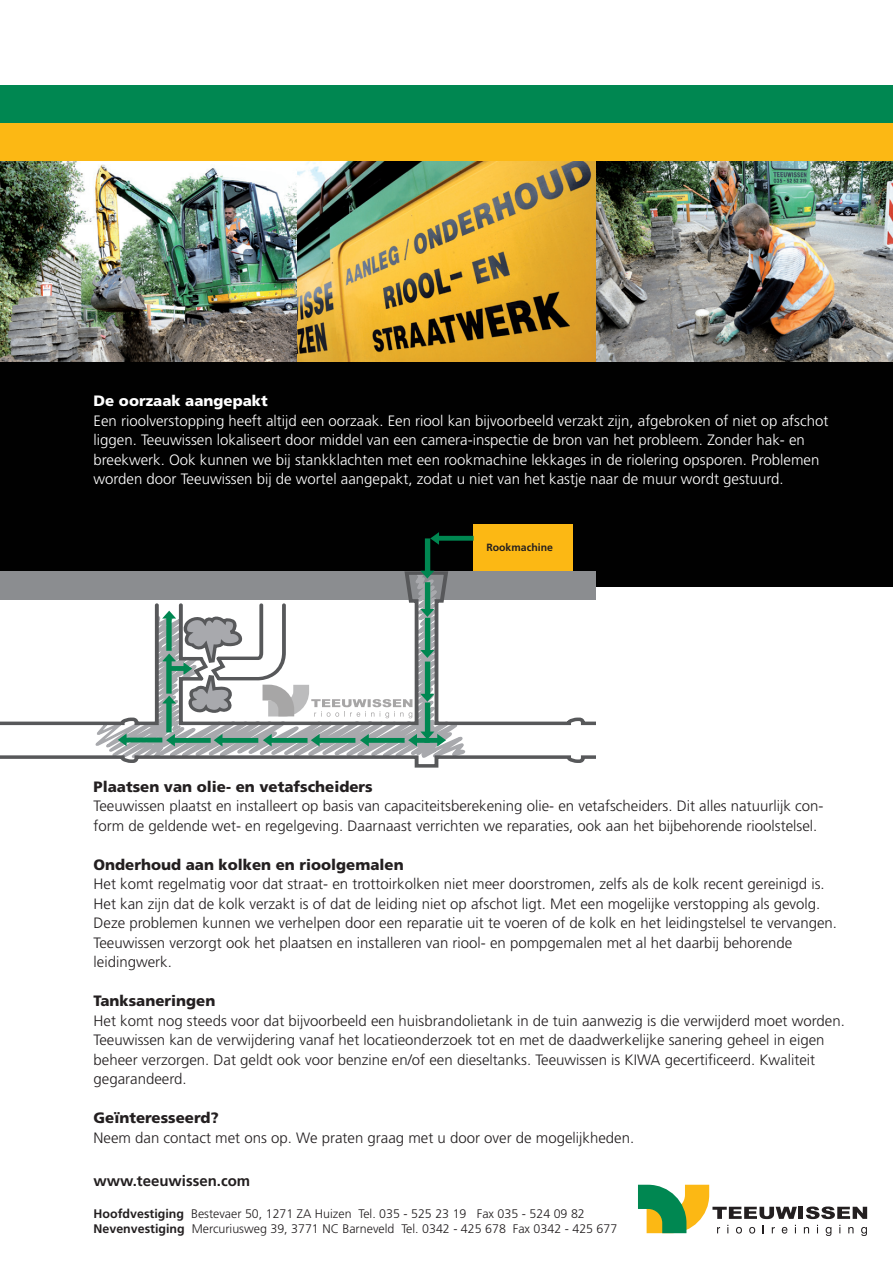
<style>
.page{position:relative;width:893px;height:1263px;background:#fff}
.page>*{position:absolute;margin:0;border:0;box-sizing:border-box;transform-origin:0 0}
.t1{font:300 15px/19.5px "Frutiger";color:#231f20}
.t2{font:300 15px/19.5px "Frutiger";color:#fff}
.t3{font:900 15px "Frutiger";color:#231f20}
.t4{font:700 15px "Frutiger";color:#231f20}
.t5{font:900 15px "Frutiger";color:#fff}
.t6{font:300 12.45px "Frutiger";color:#231f20}
.t7{font:700 10.5px "Frutiger";color:#231f20}
.s1{font-weight:700}
</style>
<div class="page">
<div style="left:0;top:361px;width:893px;height:226px;background:#010101"></div>
<div style="left:0;top:85px;width:893px;height:38px;background:#008751"></div>
<div style="left:0;top:123px;width:893px;height:39px;background:#fcb814"></div>
<hr style="left:799px;top:1207px;width:4px;height:12px;background:#231f20">
<svg style="left:806px;top:1206px;width:61px;height:13px"></svg>
<svg style="left:638px;top:1185px;width:159px;height:48px"></svg>
<svg style="left:804px;top:1227px;width:5px;height:6px"></svg>
<svg style="left:826px;top:1227px;width:5px;height:9px"></svg>
<svg style="left:848px;top:1227px;width:5px;height:6px"></svg>
<svg style="left:861px;top:1227px;width:6px;height:9px"></svg>
<div style="left:473px;top:525px;width:99px;height:46px;background:#fcb814"></div>
<svg style="left:0;top:569px;width:595px;height:199px"></svg>
<img style="left:0;top:162px;width:893px;height:199px">
<svg style="left:96px;top:532px;width:378px;height:230px"></svg>
<p class="t5" style="left:94px;top:392px;width:176px">De oorzaak aangepakt</p>
<p class="t2" style="left:94px;top:411px;width:736px">Een rioolverstopping heeft altijd een oorzaak. Een riool kan bijvoorbeeld verzakt zijn, afgebroken of niet op afschot liggen. Teeuwissen lokaliseert door middel van een camera-inspectie de bron van het probleem. Zonder hak- en breekwerk. Ook kunnen we bij stankklachten met een rookmachine lekkages in de riolering opsporen. Problemen worden door Teeuwissen bij de wortel aangepakt, zodat u niet van het kastje naar de muur wordt gestuurd.</p>
<p class="t7" style="left:486px;top:541px;width:68px">Rookmachine</p>
<p class="t3" style="left:94px;top:777px;width:281px">Plaatsen van olie- en vetafscheiders</p>
<p class="t1" style="left:94px;top:796px;width:731px">Teeuwissen plaatst en installeert op basis van capaciteitsberekening olie- en vetafscheiders. Dit alles natuurlijk con&shy;form de geldende wet- en regelgeving. Daarnaast verrichten we reparaties, ook aan het bijbehorende rioolstelsel.</p>
<p class="t3" style="left:94px;top:855px;width:312px">Onderhoud aan kolken en rioolgemalen</p>
<p class="t1" style="left:94px;top:874px;width:745px">Het komt regelmatig voor dat straat- en trottoirkolken niet meer doorstromen, zelfs als de kolk recent gereinigd is.<br>Het kan zijn dat de kolk verzakt is of dat de leiding niet op afschot ligt. Met een mogelijke verstopping als gevolg.<br>Deze problemen kunnen we verhelpen door een reparatie uit te voeren of de kolk en het leidingstelsel te vervangen.<br>Teeuwissen verzorgt ook het plaatsen en installeren van riool- en pompgemalen met al het daarbij behorende leidingwerk.</p>
<p class="t3" style="left:94px;top:992px;width:123px">Tanksaneringen</p>
<p class="t1" style="left:94px;top:1011px;width:753px">Het komt nog steeds voor dat bijvoorbeeld een huisbrandolietank in de tuin aanwezig is die verwijderd moet worden.<br>Teeuwissen kan de verwijdering vanaf het locatieonderzoek tot en met de daadwerkelijke sanering geheel in eigen beheer verzorgen. Dat geldt ook voor benzine en/of een dieseltanks. Teeuwissen is KIWA gecertificeerd. Kwaliteit gegarandeerd.</p>
<p class="t3" style="left:94px;top:1109px;width:127px">Geïnteresseerd?</p>
<p class="t1" style="left:94px;top:1128px;width:542px">Neem dan contact met ons op. We praten graag met u door over de mogelijkheden.</p>
<p class="t4" style="left:94px;top:1172px;width:158px">www.teeuwissen.com</p>
<p class="t6" style="left:94px;top:1206px;width:493px"><span class="s1">Hoofdvestiging</span> Bestevaer 50, 1271 ZA Huizen Tel. 035 - 525 23 19 Fax 035 - 524 09 82</p>
<p class="t6" style="left:94px;top:1221px;width:525px"><span class="s1">Nevenvestiging</span> Mercuriusweg 39, 3771 NC Barneveld Tel. 0342 - 425 678 Fax 0342 - 425 677</p>
</div>
